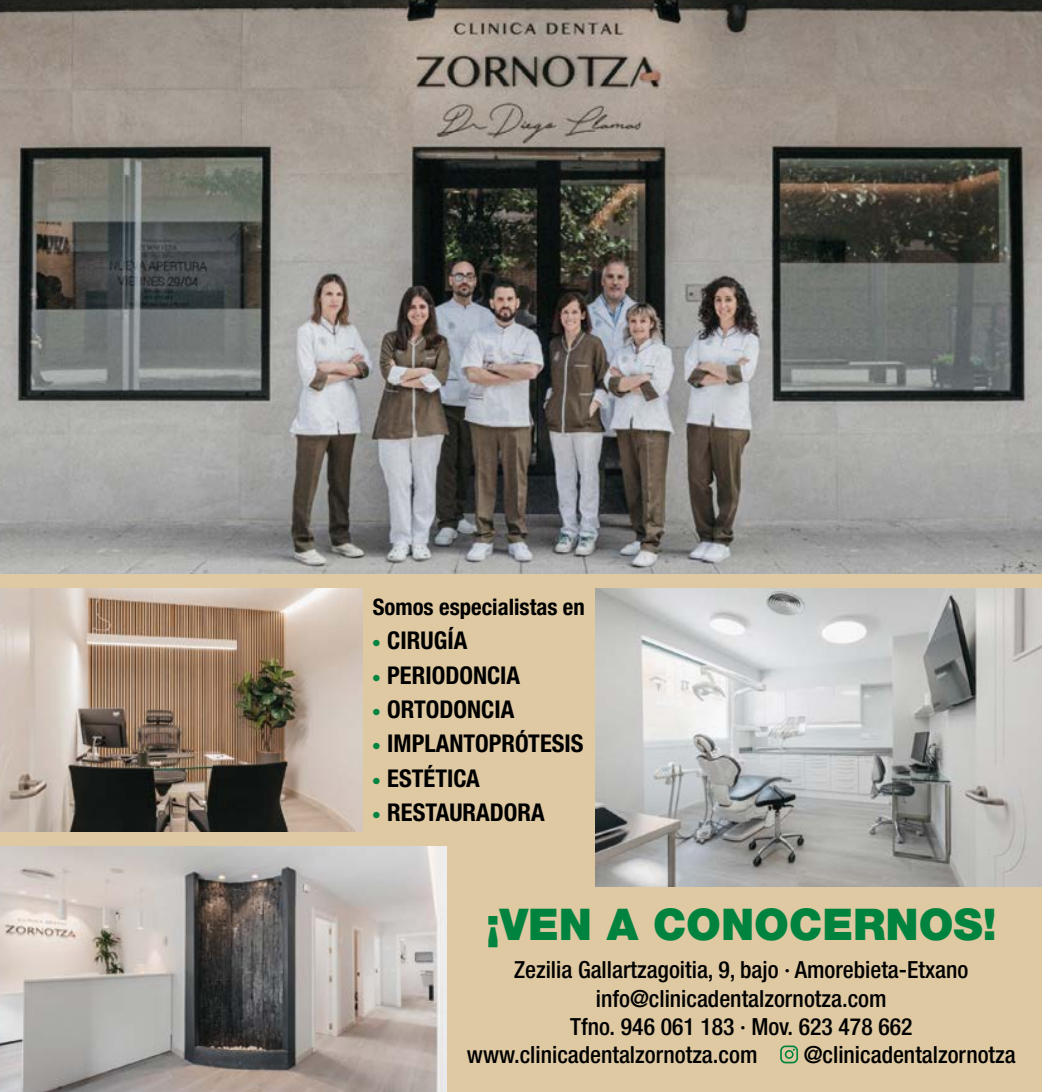
<style>
.page{position:relative;width:1042px;height:1092px;background:#fff}
.page>*{position:absolute;margin:0;border:0;box-sizing:border-box;transform-origin:0 0}
.t1{font:900 43.75px "Helvetica Neue LT Std";color:#00833f}
.t2{font:700 condensed 24.5px/34.3px "Helvetica Neue LT Std";color:#000}
.t3{font:500 condensed 23.62px "Helvetica Neue LT Std";color:#000}
.t4{font:700 condensed 22.75px "Helvetica Neue LT Std";color:#000}
.s1{font-weight:900;font-stretch:expanded;color:#00833f}
</style>
<div class="page">
<div style="left:0;top:0;width:1042px;height:1091px;background:#dec9a3"></div>
<svg style="left:780px;top:1045px;width:18px;height:18px"></svg>
<img style="left:0;top:0;width:1042px;height:573px">
<img style="left:0;top:588px;width:362px;height:243px">
<img style="left:595px;top:588px;width:447px;height:297px">
<img style="left:0;top:846px;width:446px;height:245px">
<p class="t4" style="left:373px;top:593px;width:214px">Somos especialistas en</p>
<p class="t2" style="left:371px;top:623px;width:214px"><span class="s1">·</span> CIRUGÍA<br><span class="s1">·</span> PERIODONCIA<br><span class="s1">·</span> ORTODONCIA<br><span class="s1">·</span> IMPLANTOPRÓTESIS <span class="s1">·</span> ESTÉTICA<br><span class="s1">·</span> RESTAURADORA</p>
<h1 class="t1" style="left:486px;top:897px;width:512px">¡VEN A CONOCERNOS!</h1>
<p class="t3" style="left:514px;top:955px;width:456px">Zezilia Gallartzagoitia, 9, bajo · Amorebieta-Etxano</p>
<p class="t3" style="left:596px;top:984px;width:292px">info@clinicadentalzornotza.com</p>
<p class="t3" style="left:570px;top:1012px;width:344px">Tfno. 946 061 183 · Mov. 623 478 662</p>
<p class="t3" style="left:467px;top:1040px;width:292px">www.clinicadentalzornotza.com</p>
<p class="t3" style="left:804px;top:1040px;width:213px">@clinicadentalzornotza</p>
</div>
